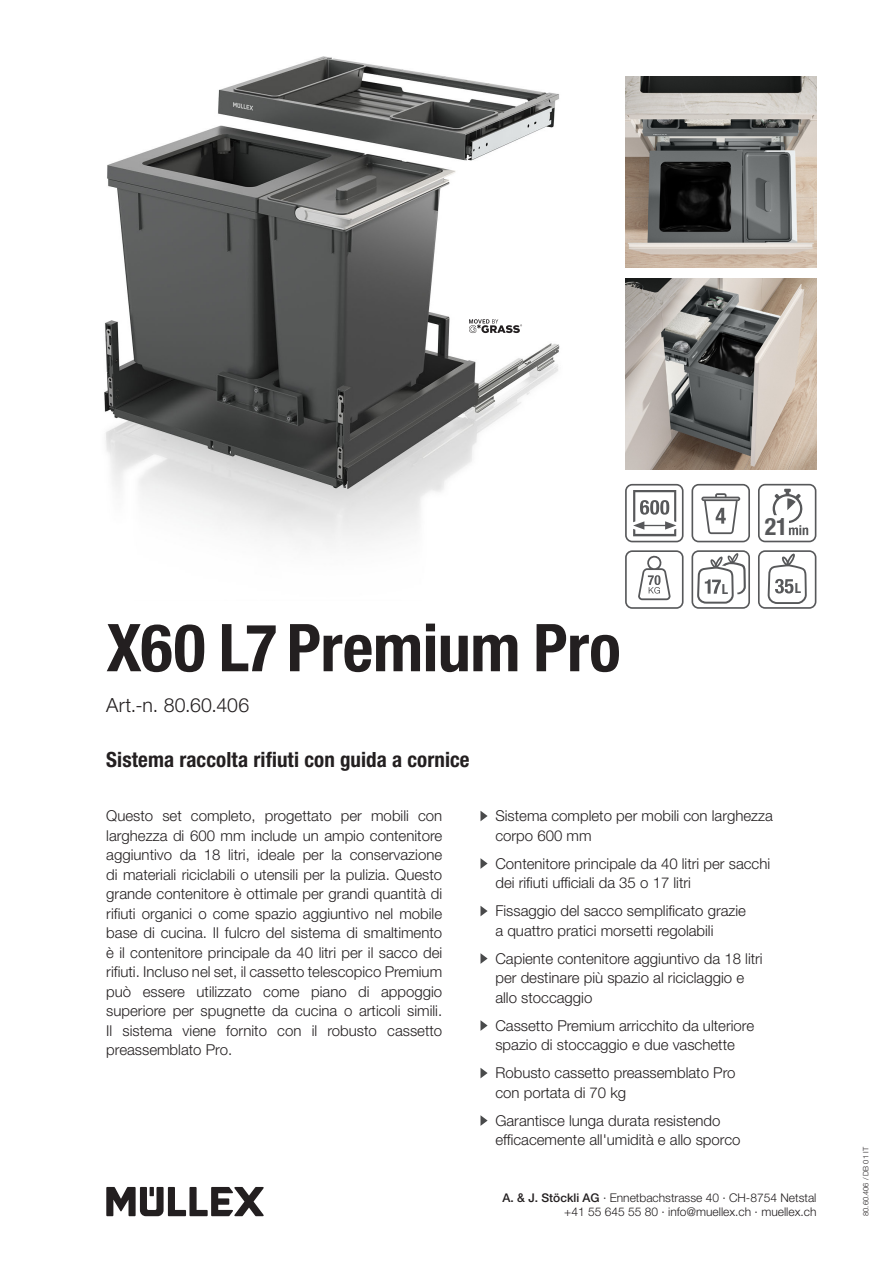
<style>
.page{position:relative;width:893px;height:1263px;background:#fff}
.page>*{position:absolute;margin:0;border:0;box-sizing:border-box;transform-origin:0 0}
.t1{font:700 condensed 66px "Helvetica Neue LT Std";letter-spacing:-.005em;color:#231f20}
.t2{font:700 condensed 24px "Helvetica Neue LT Std";color:#57585a}
.t3{font:700 condensed 21px "Helvetica Neue LT Std";letter-spacing:.005em;color:#231f20}
.t4{font:300 19.5px "Helvetica Neue LT Std";letter-spacing:.01em;color:#231f20}
.t5{font:300 15px/19.5px "Helvetica Neue LT Std";color:#231f20}
.t6{font:700 condensed 13.95px "Helvetica Neue LT Std";color:#57585a}
.t7{font:300 12px/14.4px "Helvetica Neue LT Std";color:#231f20;text-align:right}
.t8{font:300 7.5px "Helvetica Neue LT Std";color:#231f20}
.s1{font-weight:500}
</style>
<div class="page">
<svg style="left:480px;top:811px;width:8px;height:10px"></svg>
<svg style="left:480px;top:858px;width:8px;height:11px"></svg>
<svg style="left:480px;top:906px;width:8px;height:10px"></svg>
<svg style="left:480px;top:953px;width:8px;height:11px"></svg>
<svg style="left:480px;top:1020px;width:8px;height:11px"></svg>
<svg style="left:480px;top:1068px;width:8px;height:10px"></svg>
<svg style="left:480px;top:1115px;width:8px;height:11px"></svg>
<img style="left:104px;top:56px;width:456px;height:489px">
<img style="left:625px;top:279px;width:191px;height:191px">
<img style="left:625px;top:77px;width:191px;height:191px">
<svg style="left:625px;top:484px;width:58px;height:58px"></svg>
<svg style="left:691px;top:484px;width:59px;height:58px"></svg>
<svg style="left:758px;top:484px;width:58px;height:58px"></svg>
<svg style="left:758px;top:550px;width:58px;height:59px"></svg>
<svg style="left:691px;top:550px;width:59px;height:59px"></svg>
<svg style="left:625px;top:550px;width:58px;height:59px"></svg>
<svg style="left:106px;top:1187px;width:158px;height:29px"></svg>
<svg style="left:469px;top:319px;width:53px;height:14px"></svg>
<h2 class="t2" style="left:765px;top:512px;width:24px">21</h2>
<h1 class="t1" style="left:106px;top:608px;width:516px">X60 L7 Premium Pro</h1>
<h3 class="t4" style="left:106px;top:693px;width:144px">Art.-n. 80.60.406</h3>
<h3 class="t3" style="left:106px;top:747px;width:365px">Sistema raccolta rifiuti con guida a cornice</h3>
<p class="t6" style="left:722px;top:580px;width:8px">L</p>
<p class="t6" style="left:795px;top:580px;width:8px">L</p>
<p class="t5" style="left:106px;top:806px;width:337px;text-align:justify">Questo set completo, progettato per mobili con larghezza di 600 mm include un ampio contenitore aggiuntivo da 18 litri, ideale per la conservazione di materiali riciclabili o utensili per la pulizia. Questo grande contenitore è ottimale per grandi quantità di rifiuti organici o come spazio aggiuntivo nel mobile base di cucina. Il fulcro del sistema di smaltimento è il contenitore principale da 40 litri per il sacco dei rifiuti. Incluso nel set, il cassetto telescopico Premium può essere utilizzato come piano di appoggio superiore per spugnette da cucina o articoli simili.<br>Il sistema viene fornito con il robusto cassetto preassemblato Pro.</p>
<p class="t5" style="left:495px;top:806px;width:279px">Sistema completo per mobili con larghezza corpo 600 mm</p>
<p class="t5" style="left:495px;top:853px;width:276px">Contenitore principale da 40 litri per sacchi dei rifiuti ufficiali da 35 o 17 litri</p>
<p class="t5" style="left:495px;top:901px;width:252px">Fissaggio del sacco semplificato grazie a quattro pratici morsetti regolabili</p>
<p class="t5" style="left:495px;top:948px;width:269px">Capiente contenitore aggiuntivo da 18 litri per destinare più spazio al riciclaggio e allo stoccaggio</p>
<p class="t5" style="left:495px;top:1015px;width:260px">Cassetto Premium arricchito da ulteriore spazio di stoccaggio e due vaschette</p>
<p class="t5" style="left:495px;top:1063px;width:242px">Robusto cassetto preassemblato Pro con portata di 70 kg</p>
<p class="t5" style="left:495px;top:1110px;width:247px">Garantisce lunga durata resistendo efficacemente all'umidità e allo sporco</p>
<p class="t7" style="left:503px;top:1190px;width:315px"><span class="s1">A. &amp; J. Stöckli AG</span> · Ennetbachstrasse 40 · CH-8754 Netstal +41 55 645 55 80 · info@muellex.ch · muellex.ch</p>
<p class="t8" style="left:861px;top:1216px;width:70px;rotate:-90deg">80.60.406 / DB 01 IT</p>
</div>
